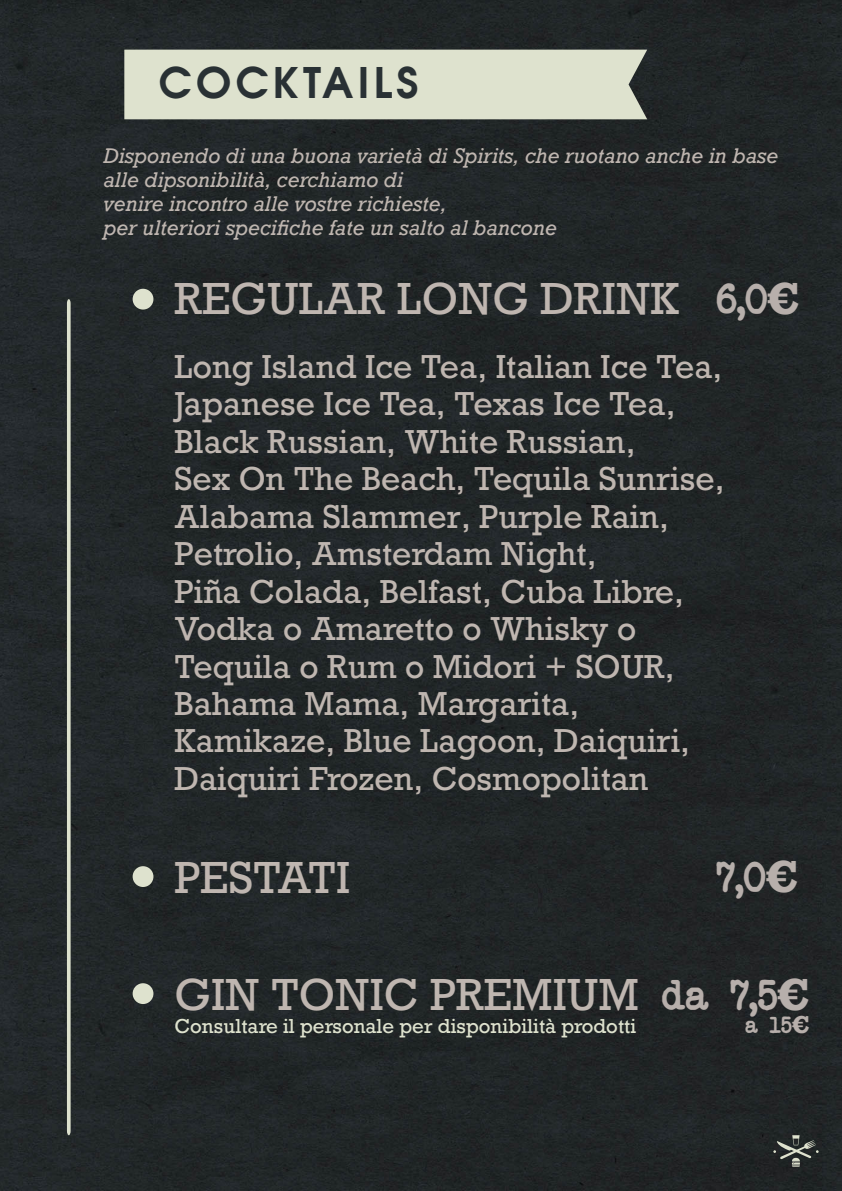
<style>
.page{position:relative;width:842px;height:1191px;background:#212627}
.page>*{position:absolute;margin:0;border:0;box-sizing:border-box;transform-origin:0 0}
.t1{font:42.2px "Rockwell";color:#bfb6b0}
.t2{font:700 42.2px "Avalon";letter-spacing:.1em;color:#293134}
.t3{font:42.2px "Breaking News";color:#b7afab}
.t4{font:31.2px/37.4px "Rockwell";color:#bfb6b0}
.t5{font:23px "Breaking News";color:#b7afab}
.t6{font:italic 20px/24px "Rockwell";color:#bfb6b0}
.t7{font:19px "Rockwell";color:#dee2ce}
.s1{font-family:"Rockwell";font-weight:700}
.s2{font-family:"Breaking News";color:#b7afab}
.s3{font-weight:700;color:#b7afab}
</style>
<div class="page">
<svg style="left:773px;top:1135px;width:46px;height:31px"></svg>
<div style="left:124px;top:50px;width:523px;height:69px;background:#dee2ce"></div>
<svg style="left:67px;top:299px;width:4px;height:836px;background:#ccd0be"></svg>
<div style="left:133px;top:289px;width:20px;height:20px;background:#dee2ce;border-radius:50%"></div>
<div style="left:133px;top:866px;width:20px;height:21px;background:#dee2ce;border-radius:50%"></div>
<div style="left:133px;top:983px;width:20px;height:21px;background:#dee2ce;border-radius:50%"></div>
<h1 class="t2" style="left:159px;top:54px;width:261px">COCKTAILS</h1>
<p class="t6" style="left:103px;top:144px;width:676px">Disponendo di una buona varietà di Spirits, che ruotano anche in base alle dipsonibilità, cerchiamo di<br>venire incontro alle vostre richieste,<br>per ulteriori specifiche fate un salto al bancone</p>
<h1 class="t1" style="left:175px;top:273px;width:506px">REGULAR LONG DRINK</h1>
<h1 class="t3" style="left:717px;top:271px;width:85px">6,0<span class="s1">€</span></h1>
<p class="t4" style="left:175px;top:348px;width:551px">Long Island Ice Tea, Italian Ice Tea,<br>Japanese Ice Tea, Texas Ice Tea,<br>Black Russian, White Russian,<br>Sex On The Beach, Tequila Sunrise,<br>Alabama Slammer, Purple Rain,<br>Petrolio, Amsterdam Night,<br>Piña Colada, Belfast, Cuba Libre,<br>Vodka o Amaretto o Whisky o<br>Tequila o Rum o Midori + SOUR,<br>Bahama Mama, Margarita,<br>Kamikaze, Blue Lagoon, Daiquiri,<br>Daiquiri Frozen, Cosmopolitan</p>
<h1 class="t1" style="left:175px;top:851px;width:177px">PESTATI</h1>
<h1 class="t3" style="left:717px;top:850px;width:83px">7,0<span class="s1">€</span></h1>
<h1 class="t1" style="left:175px;top:969px;width:636px">GIN TONIC PREMIUM <span class="s2">da 7,5</span><span class="s3">€</span></h1>
<p class="t7" style="left:175px;top:1014px;width:463px">Consultare il personale per disponibilità prodotti</p>
<p class="t5" style="left:745px;top:1010px;width:65px">a 15<span class="s1">€</span></p>
</div>
